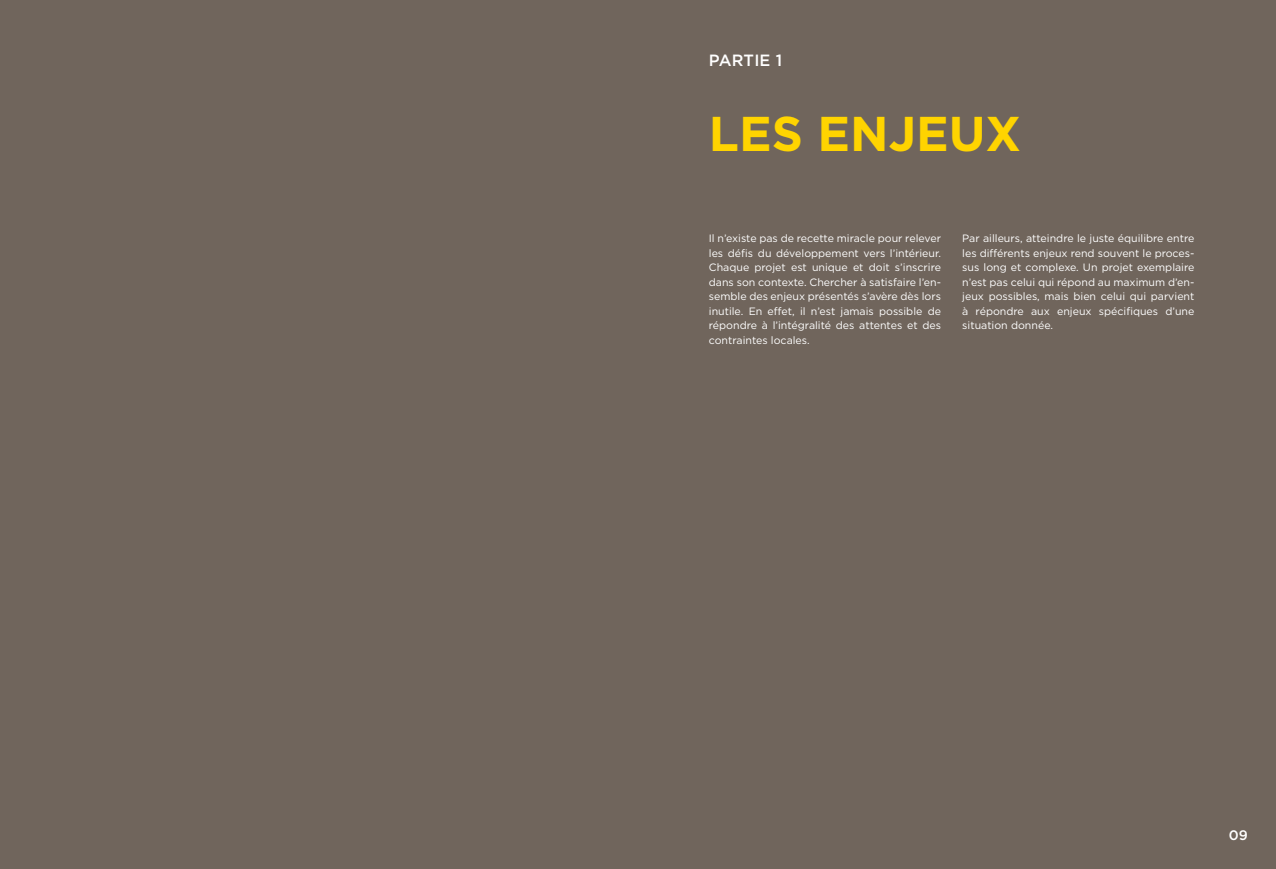
<style>
.page{position:relative;width:1276px;height:869px;background:#fff}
.page>*{position:absolute;margin:0;border:0;box-sizing:border-box;transform-origin:0 0}
.t1{font:700 48.75px "Gotham";color:#ffd400}
.t2{font:500 16.25px "Gotham";letter-spacing:.01em;color:#fff}
.t3{font:500 13.75px "Gotham";color:#fff}
.t4{font:10.62px/14.5px "Gotham";color:#fff;text-align:justify}
</style>
<div class="page">
<div style="left:638px;top:0;width:638px;height:868px;background:#70655c"></div>
<div style="left:0;top:0;width:638px;height:868px;background:#70655c"></div>
<h2 class="t2" style="left:709px;top:50px;width:75px">PARTIE 1</h2>
<h1 class="t1" style="left:709px;top:102px;width:314px">LES ENJEUX</h1>
<p class="t4" style="left:709px;top:231px;width:234px">Il n’existe pas de recette miracle pour relever les défis du développement vers l’intérieur.<br>Chaque projet est unique et doit s’inscrire dans son contexte. Chercher à satisfaire l’en&shy;semble des enjeux présentés s’avère dès lors inutile. En effet, il n’est jamais possible de répondre à l’intégralité des attentes et des contraintes locales.</p>
<p class="t4" style="left:962px;top:231px;width:234px">Par ailleurs, atteindre le juste équilibre entre les différents enjeux rend souvent le proces&shy;sus long et complexe. Un projet exemplaire n’est pas celui qui répond au maximum d’en&shy;jeux possibles, mais bien celui qui parvient à répondre aux enjeux spécifiques d’une situation donnée.</p>
<p class="t3" style="left:1228px;top:825px;width:20px">09</p>
</div>
